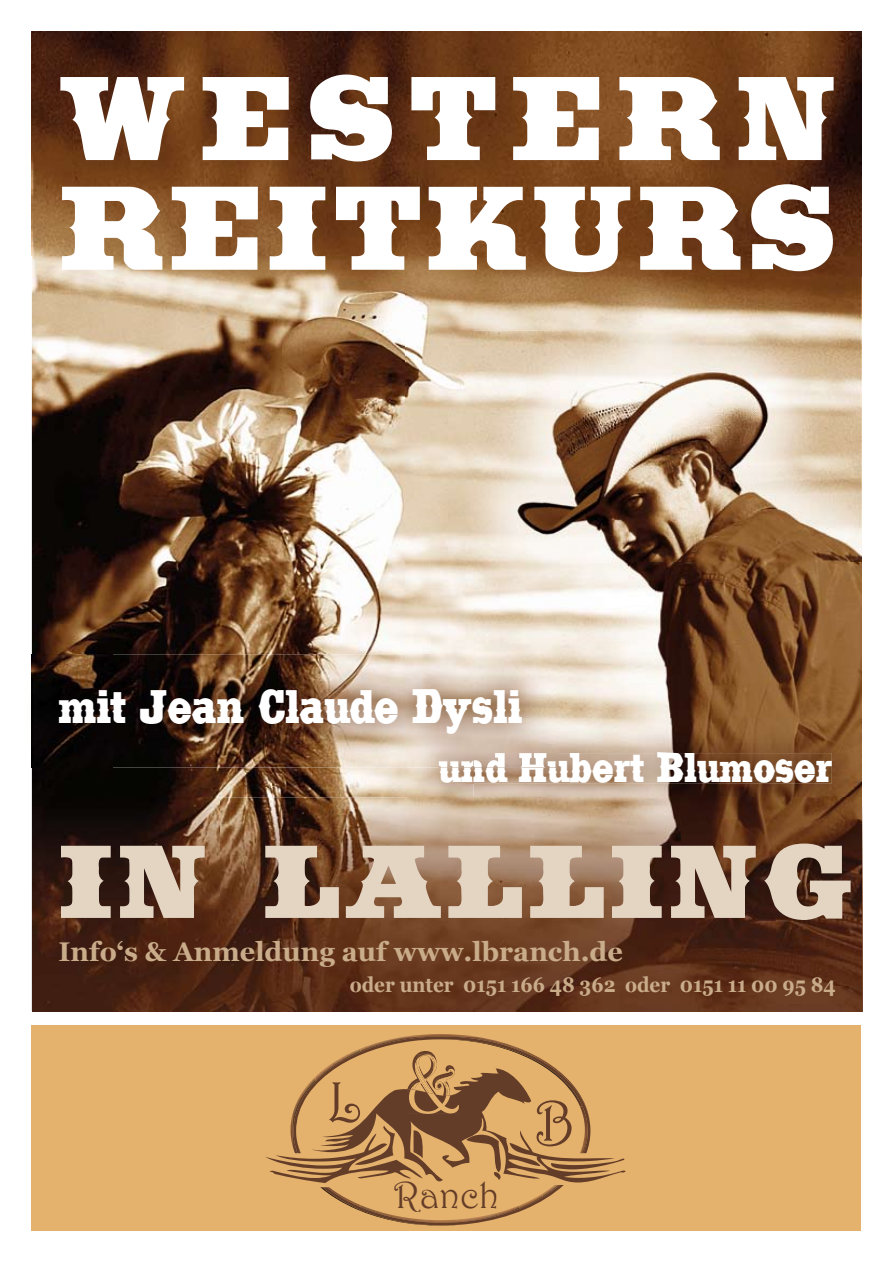
<style>
.page{position:relative;width:893px;height:1263px;background:#fff}
.page>*{position:absolute;margin:0;border:0;box-sizing:border-box;transform-origin:0 0}
.t1{font:900 138.75px "Saddlebag";color:#e4d5c3;scale:.9 1}
.t2{font:83.25px "Harrington";color:#e4b26d}
.t3{font:900 63.75px "Saddlebag";letter-spacing:-.025em;color:#fff;scale:.65 1}
.t4{font:57.75px "Harrington";color:#643d29}
.t5{font:900 56.25px "Saddlebag";letter-spacing:-.025em;color:#fff;scale:.65 1}
.t6{font:37.8px "Harrington";color:#643d29}
.t7{font:700 27px "Georgia";color:#c9ac8a}
.t8{font:700 21px "Georgia";color:#c9ac8a;scale:.9 1}
</style>
<div class="page">
<img style="left:32px;top:255px;width:442px;height:542px">
<img style="left:474px;top:255px;width:387px;height:22px">
<img style="left:32px;top:32px;width:442px;height:223px">
<img style="left:474px;top:32px;width:387px;height:223px">
<img style="left:405px;top:277px;width:69px;height:377px">
<img style="left:551px;top:277px;width:310px;height:54px">
<img style="left:474px;top:277px;width:77px;height:54px">
<img style="left:628px;top:330px;width:234px;height:388px">
<img style="left:474px;top:331px;width:155px;height:335px">
<div style="left:32px;top:1025px;width:829px;height:206px;background:#e4b26d"></div>
<svg style="left:355px;top:1036px;width:171px;height:189px"></svg>
<svg style="left:265px;top:1051px;width:361px;height:161px"></svg>
<img style="left:32px;top:797px;width:374px;height:214px">
<img style="left:406px;top:818px;width:457px;height:193px">
<svg style="left:32px;top:1011px;width:830px;height:1px"></svg>
<svg style="left:62px;top:184px;width:771px;height:88px"></svg>
<svg style="left:60px;top:75px;width:774px;height:86px"></svg>
<img style="left:405px;top:718px;width:457px;height:100px">
<svg style="left:405px;top:797px;width:1px;height:21px"></svg>
<svg style="left:861px;top:797px;width:2px;height:21px"></svg>
<img style="left:439px;top:753px;width:393px;height:30px">
<img style="left:31px;top:654px;width:375px;height:113px">
<img style="left:406px;top:654px;width:149px;height:64px">
<img style="left:474px;top:718px;width:81px;height:35px">
<img style="left:439px;top:760px;width:35px;height:7px">
<img style="left:474px;top:753px;width:81px;height:14px">
<h3 class="t3" style="left:58px;top:672px;width:715px">mit Jean Claude Dysli</h3>
<h3 class="t5" style="left:438px;top:737px;width:609px">und Hubert Blumoser</h3>
<h1 class="t1" style="left:58px;top:807px;width:884px">IN LALLING</h1>
<p class="t7" style="left:58px;top:934px;width:566px">Info‘s &amp; Anmeldung auf www.lbranch.de</p>
<p class="t8" style="left:350px;top:971px;width:542px">oder unter 0151 166 48 362 oder 0151 11 00 95 84</p>
<h3 class="t4" style="left:327px;top:1067px;width:35px">L</h3>
<h2 class="t2" style="left:406px;top:1034px;width:55px">&amp;</h2>
<h3 class="t6" style="left:394px;top:1172px;width:107px">Ranch</h3>
<h3 class="t4" style="left:535px;top:1086px;width:41px">B</h3>
</div>
